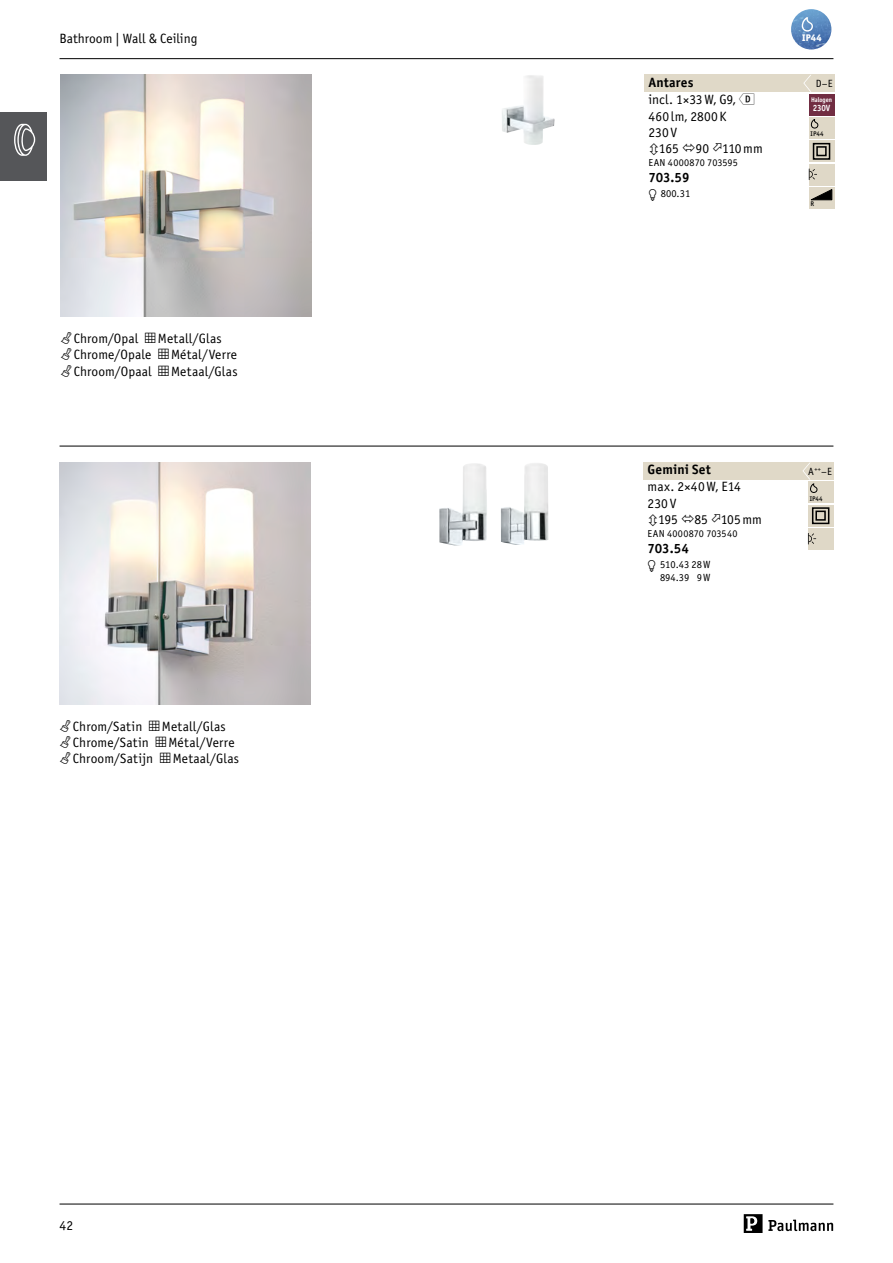
<style>
.page{position:relative;width:893px;height:1263px;background:#fff}
.page>*{position:absolute;margin:0;border:0;box-sizing:border-box;transform-origin:0 0}
.t1{font:13.5px/16px "P Officina Sans Book ITC";letter-spacing:.005em;color:#000}
.t2{font:13.5px "P Officina Sans Bold ITC";letter-spacing:.01em;color:#000}
.t3{font:10.5px/12.6px "P Officina Sans Book ITC";color:#000;text-align:right}
.t4{font:10.2px "P Officina Sans Book ITC";color:#000}
.t5{font:9.6px "P Officina Sans Extra Bold ITC";color:#fff}
.t6{font:9px "P Officina Sans Bold ITC";color:#fff;scale:.9 1}
.t7{font:6.75px "P Officina Sans Medium ITC";letter-spacing:.005em;color:#000}
.t8{font:6.75px "P Officina Sans Bold ITC";letter-spacing:-.01em;color:#fff;scale:.9 1}
.s1{font-family:"Paulmann"}
.s2{font-family:"Paulmann";font-size:13.5px}
</style>
<div class="page">
<div style="left:0;top:112px;width:47px;height:68px;background:#555659"></div>
<svg style="left:14px;top:124px;width:21px;height:32px"></svg>
<img style="left:790px;top:8px;width:42px;height:43px;border-radius:21px">
<div style="left:789px;top:7px;width:44px;height:45px;border:2px solid #fff;border-radius:50%"></div>
<svg style="left:801px;top:17px;width:13px;height:15px"></svg>
<img style="left:60px;top:75px;width:251px;height:242px">
<div style="left:644px;top:75px;width:190px;height:17px;background:#e0d9c8"></div>
<svg style="left:803px;top:75px;width:8px;height:17px"></svg>
<img style="left:502px;top:75px;width:52px;height:70px">
<img style="left:60px;top:463px;width:250px;height:241px">
<div style="left:643px;top:463px;width:190px;height:17px;background:#e0d9c8"></div>
<img style="left:439px;top:463px;width:110px;height:82px">
<hr style="left:60px;top:58px;width:773px;height:1px;background:#000">
<hr style="left:60px;top:1204px;width:773px;height:1px;background:#000">
<svg style="left:744px;top:1214px;width:89px;height:19px"></svg>
<hr style="left:60px;top:446px;width:773px;height:1px;background:#000">
<div style="left:809px;top:94px;width:25px;height:21px;background:#712d42"></div>
<div style="left:809px;top:117px;width:25px;height:22px;background:#dfd8c7"></div>
<svg style="left:811px;top:119px;width:7px;height:10px"></svg>
<div style="left:809px;top:141px;width:25px;height:21px;background:#dfd8c7"></div>
<svg style="left:812px;top:142px;width:19px;height:18px"></svg>
<div style="left:809px;top:164px;width:25px;height:21px;background:#dfd8c7"></div>
<svg style="left:809px;top:169px;width:8px;height:11px"></svg>
<div style="left:809px;top:187px;width:25px;height:22px;background:#dfd8c7"></div>
<svg style="left:810px;top:189px;width:22px;height:11px"></svg>
<div style="left:808px;top:482px;width:25px;height:21px;background:#dfd8c7"></div>
<svg style="left:803px;top:463px;width:14px;height:30px"></svg>
<div style="left:808px;top:505px;width:25px;height:21px;background:#dfd8c7"></div>
<svg style="left:811px;top:507px;width:19px;height:18px"></svg>
<div style="left:808px;top:528px;width:25px;height:22px;background:#dfd8c7"></div>
<svg style="left:808px;top:533px;width:8px;height:11px"></svg>
<p class="t1" style="left:60px;top:30px;width:139px">Bathroom | Wall &amp; Ceiling</p>
<p class="t1" style="left:60px;top:331px;width:179px"><span class="s1">f</span> Chrom/Opal <span class="s1">m</span>Metall/Glas<br><span class="s1">f</span> Chrome/Opale <span class="s1">m</span>Métal/Verre <span class="s1">f</span> Chroom/Opaal <span class="s1">m</span>Metaal/Glas</p>
<p class="t1" style="left:60px;top:719px;width:181px"><span class="s1">f</span> Chrom/Satin <span class="s1">m</span>Metall/Glas <span class="s1">f</span> Chrome/Satin <span class="s1">m</span>Métal/Verre <span class="s1">f</span> Chroom/Satijn <span class="s1">m</span>Metaal/Glas</p>
<p class="t1" style="left:60px;top:1217px;width:15px">42</p>
<p class="t2" style="left:648px;top:74px;width:47px">Antares</p>
<p class="t1" style="left:648px;top:92px;width:116px">incl. 1×33 W, G9, <span class="s1">d<br></span>460 lm, 2800 K<br>230 V<br><span class="s1">3</span>165 <span class="s1">2</span>90 <span class="s1">1</span>110mm</p>
<p class="t4" style="left:648px;top:157px;width:91px">EAN 4000870 703595</p>
<p class="t2" style="left:648px;top:169px;width:43px">703.59</p>
<p class="t3" style="left:648px;top:188px;width:43px"><span class="s2">L</span> 800.31</p>
<p class="t5" style="left:802px;top:32px;width:21px">IP44</p>
<p class="t3" style="left:816px;top:77px;width:19px">D–E</p>
<p class="t8" style="left:811px;top:96px;width:25px">Halogen</p>
<p class="t6" style="left:813px;top:102px;width:21px">230V</p>
<p class="t7" style="left:811px;top:130px;width:14px">IP44</p>
<p class="t7" style="left:811px;top:200px;width:5px">R</p>
<p class="t2" style="left:648px;top:461px;width:65px">Gemini Set</p>
<p class="t1" style="left:648px;top:479px;width:116px">max. 2×40 W, E14<br>230 V<br><span class="s1">3</span>195 <span class="s1">2</span>85 <span class="s1">1</span>105mm</p>
<p class="t4" style="left:648px;top:527px;width:91px">EAN 4000870 703540</p>
<p class="t2" style="left:648px;top:540px;width:43px">703.54</p>
<p class="t3" style="left:648px;top:558px;width:65px"><span class="s2">L</span> 510.43 28 W<br>894.39 9 W</p>
<p class="t3" style="left:808px;top:465px;width:25px">A<sup>++</sup>–E</p>
<p class="t7" style="left:810px;top:494px;width:14px">IP44</p>
</div>
